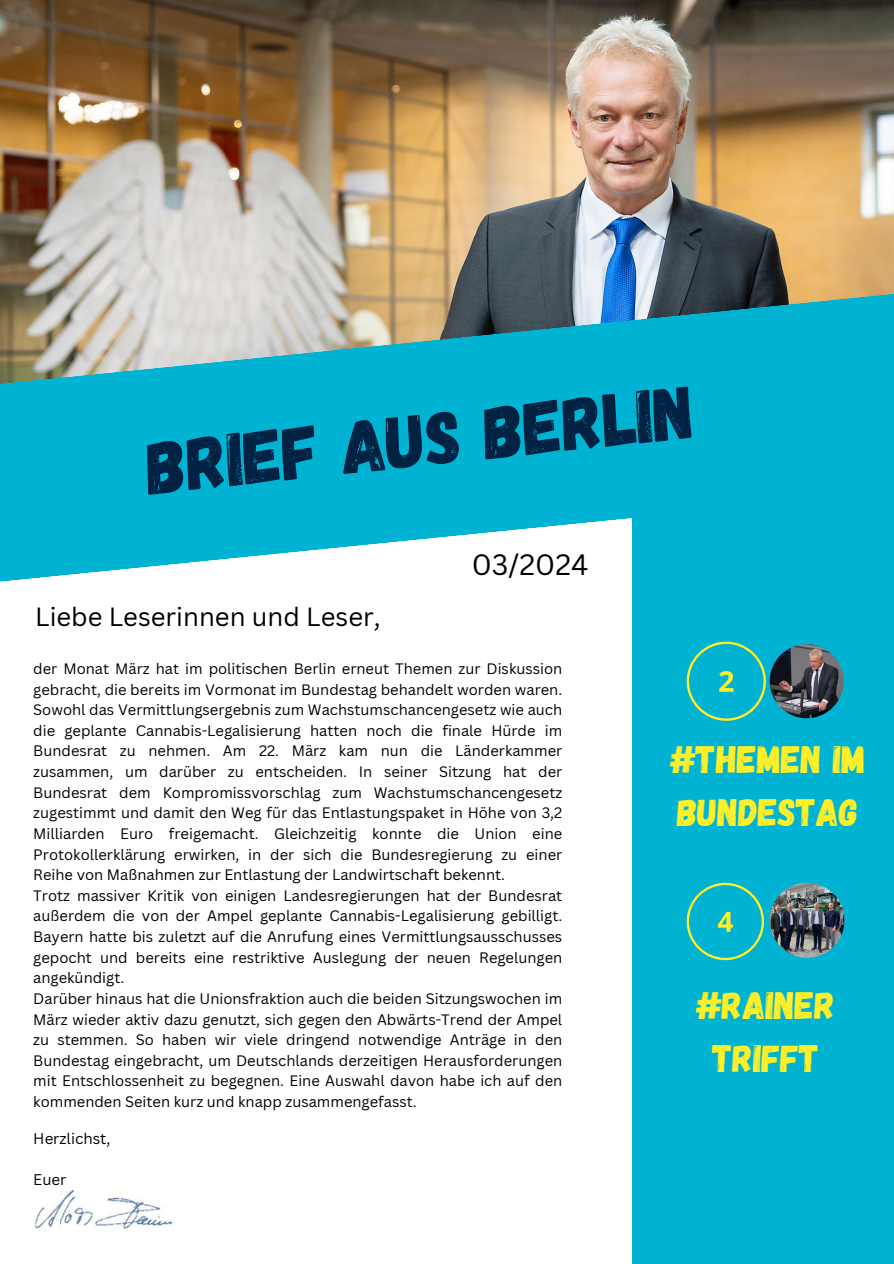
<style>
.page{position:relative;width:894px;height:1264px;background:#fff}
.page>*{position:absolute;margin:0;border:0;box-sizing:border-box;transform-origin:0 0}
.t1{font:75px "Gagalin";color:#022244}
.t2{font:38.1px/52.8px "Gagalin";color:#ffef28}
.t3{font:28.65px "Canva Sans";color:#000}
.t4{font:25.65px "Canva Sans";color:#000}
.t5{font:15px "Canva Sans";color:#000}
.t6{font:14.7px/20.5px "Canva Sans";color:#000;text-align:justify}
</style>
<div class="page">
<img style="left:0;top:0;width:893px;height:279px">
<svg style="left:0;top:279px;width:893px;height:303px;background:#3ab6c9"></svg>
<div style="left:632px;top:480px;width:261px;height:783px;background:#01b3d2"></div>
<img style="left:769px;top:644px;width:74px;height:74px;border-radius:50%">
<img style="left:769px;top:882px;width:75px;height:75px;border-radius:50%">
<img style="left:34px;top:1190px;width:139px;height:39px">
<svg style="left:686px;top:641px;width:79px;height:79px"></svg>
<svg style="left:686px;top:882px;width:77px;height:78px"></svg>
<p class="t1" style="left:141px;top:420px;width:552px;rotate:-6deg">BRIEF AUS BERLIN</p>
<p class="t4" style="left:35px;top:599px;width:347px">Liebe Leserinnen und Leser,</p>
<p class="t3" style="left:471px;top:544px;width:118px">03/2024</p>
<h2 class="t6" style="left:33px;top:658px;width:530px">der Monat März hat im politischen Berlin erneut Themen zur Diskussion gebracht, die bereits im Vormonat im Bundestag behandelt worden waren.<br>Sowohl das Vermittlungsergebnis zum Wachstumschancengesetz wie auch die geplante Cannabis-Legalisierung hatten noch die finale Hürde im Bundesrat zu nehmen. Am 22. März kam nun die Länderkammer zusammen, um darüber zu entscheiden. In seiner Sitzung hat der Bundesrat dem Kompromissvorschlag zum Wachstumschancengesetz zugestimmt und damit den Weg für das Entlastungspaket in Höhe von 3,2<br>Milliarden Euro freigemacht. Gleichzeitig konnte die Union eine Protokollerklärung erwirken, in der sich die Bundesregierung zu einer Reihe von Maßnahmen zur Entlastung der Landwirtschaft bekennt.</h2>
<h2 class="t6" style="left:33px;top:884px;width:530px">Trotz massiver Kritik von einigen Landesregierungen hat der Bundesrat außerdem die von der Ampel geplante Cannabis-Legalisierung gebilligt.<br>Bayern hatte bis zuletzt auf die Anrufung eines Vermittlungsausschusses gepocht und bereits eine restriktive Auslegung der neuen Regelungen angekündigt.</h2>
<p class="t6" style="left:33px;top:987px;width:530px">Darüber hinaus hat die Unionsfraktion auch die beiden Sitzungswochen im März wieder aktiv dazu genutzt, sich gegen den Abwärts-Trend der Ampel zu stemmen. So haben wir viele dringend notwendige Anträge in den Bundestag eingebracht, um Deutschlands derzeitigen Herausforderungen mit Entschlossenheit zu begegnen. Eine Auswahl davon habe ich auf den kommenden Seiten kurz und knapp zusammengefasst.</p>
<p class="t5" style="left:33px;top:1128px;width:79px">Herzlichst,</p>
<p class="t5" style="left:33px;top:1168px;width:35px">Euer</p>
<p class="t2" style="left:670px;top:731px;width:196px">#THEMEN IM<br>BUNDESTAG</p>
<h4 class="t2" style="left:696px;top:977px;width:141px;text-align:center">#RAINER<br>TRIFFT</h4>
</div>
